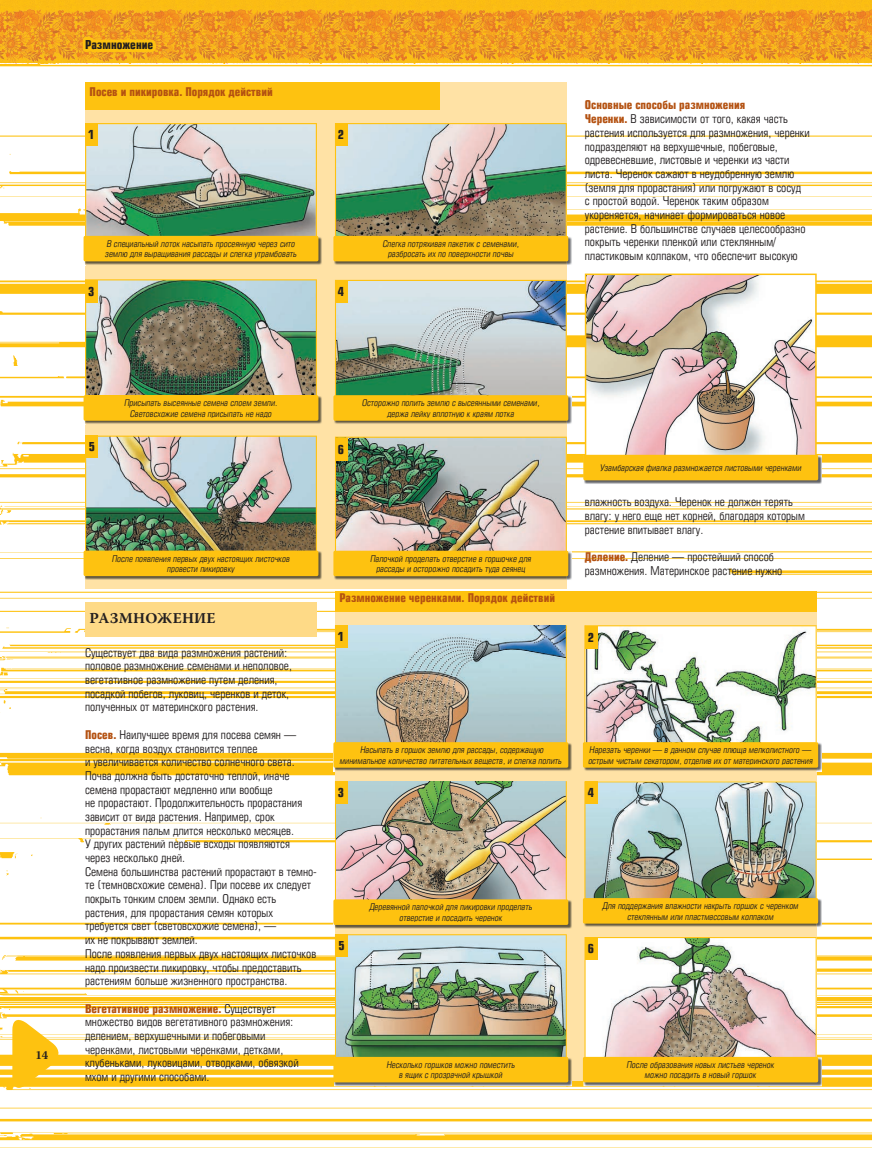
<style>
.page{position:relative;width:872px;height:1149px;background:#fff}
.page>*{position:absolute;margin:0;border:0;box-sizing:border-box;transform-origin:0 0}
.t1{font:700 15px "Warnock Pro";letter-spacing:.015em;color:#231f20}
.t2{font:700 12px "Europe Cond";color:#231f20}
.t3{font:700 12px "Warnock Pro";color:#231f20}
.t4{font:11.7px/13.6px "Europe Cond";color:#231f20}
.t5{font:700 11.7px "Europe Cond";color:#b45212}
.t6{font:italic 9px/10.5px "Europe Cond";color:#231f20;text-align:center}
.s1{font-weight:700;color:#b45212}
</style>
<div class="page">
<img style="left:0;top:0;width:872px;height:1148px">
<img style="left:0;top:64px;width:127px;height:1px">
<img style="left:548px;top:64px;width:140px;height:1px">
<img style="left:267px;top:64px;width:141px;height:1px">
<img style="left:828px;top:64px;width:44px;height:1px">
<img style="left:127px;top:64px;width:140px;height:1px">
<img style="left:688px;top:64px;width:140px;height:1px">
<img style="left:408px;top:64px;width:140px;height:1px">
<div style="left:85px;top:601px;width:232px;height:35px;background:#feda87"></div>
<div style="left:335px;top:609px;width:481px;height:471px;background:#ffe2a5"></div>
<div style="left:335px;top:591px;width:481px;height:20px;background:#fec210"></div>
<img style="left:584px;top:625px;width:232px;height:117px">
<img style="left:584px;top:781px;width:232px;height:116px">
<img style="left:584px;top:937px;width:232px;height:119px">
<img style="left:583px;top:742px;width:239px;height:29px">
<div style="left:584px;top:743px;width:232px;height:23px;background:#fec210"></div>
<div style="left:583px;top:742px;width:235px;height:25px;border:3px solid #fec210"></div>
<img style="left:583px;top:898px;width:239px;height:29px">
<div style="left:584px;top:899px;width:232px;height:22px;background:#fec210"></div>
<div style="left:583px;top:897px;width:235px;height:26px;border:3px solid #fec210"></div>
<img style="left:583px;top:1057px;width:239px;height:28px">
<div style="left:584px;top:1058px;width:232px;height:22px;background:#fec210"></div>
<div style="left:583px;top:1056px;width:235px;height:26px;border:3px solid #fec210"></div>
<img style="left:334px;top:1080px;width:238px;height:5px">
<div style="left:335px;top:1058px;width:232px;height:22px;background:#fec210"></div>
<div style="left:333px;top:1056px;width:235px;height:26px;border:3px solid #fec210"></div>
<img style="left:334px;top:781px;width:233px;height:278px">
<img style="left:335px;top:900px;width:237px;height:28px">
<div style="left:335px;top:900px;width:232px;height:23px;background:#fec210"></div>
<div style="left:333px;top:899px;width:235px;height:25px;border:3px solid #fec210"></div>
<div style="left:85px;top:82px;width:482px;height:506px;background:#ffe2a5"></div>
<div style="left:85px;top:82px;width:355px;height:27px;background:#fec210"></div>
<img style="left:335px;top:123px;width:232px;height:113px">
<img style="left:335px;top:280px;width:232px;height:115px">
<img style="left:335px;top:436px;width:232px;height:114px">
<img style="left:84px;top:123px;width:233px;height:142px">
<img style="left:85px;top:236px;width:237px;height:29px">
<div style="left:85px;top:237px;width:232px;height:23px;background:#fec210"></div>
<div style="left:84px;top:236px;width:234px;height:25px;border:3px solid #fec210"></div>
<img style="left:334px;top:236px;width:238px;height:29px">
<div style="left:335px;top:237px;width:232px;height:23px;background:#fec210"></div>
<div style="left:333px;top:236px;width:235px;height:25px;border:3px solid #fec210"></div>
<img style="left:334px;top:395px;width:238px;height:29px">
<div style="left:335px;top:396px;width:232px;height:23px;background:#fec210"></div>
<div style="left:333px;top:395px;width:235px;height:25px;border:3px solid #fec210"></div>
<img style="left:334px;top:551px;width:238px;height:29px">
<div style="left:335px;top:552px;width:232px;height:22px;background:#fec210"></div>
<div style="left:333px;top:550px;width:235px;height:26px;border:3px solid #fec210"></div>
<img style="left:84px;top:435px;width:233px;height:144px">
<img style="left:85px;top:551px;width:237px;height:28px">
<div style="left:85px;top:552px;width:232px;height:22px;background:#fec210"></div>
<div style="left:84px;top:550px;width:234px;height:26px;border:3px solid #fec210"></div>
<img style="left:84px;top:279px;width:233px;height:145px">
<img style="left:85px;top:396px;width:237px;height:28px">
<div style="left:85px;top:396px;width:232px;height:23px;background:#fec210"></div>
<div style="left:84px;top:395px;width:234px;height:25px;border:3px solid #fec210"></div>
<div style="left:85px;top:123px;width:12px;height:22px;background:#fec210"></div>
<div style="left:335px;top:123px;width:12px;height:22px;background:#fec210"></div>
<div style="left:85px;top:280px;width:12px;height:23px;background:#fec210"></div>
<div style="left:335px;top:280px;width:12px;height:23px;background:#fec210"></div>
<div style="left:86px;top:435px;width:12px;height:22px;background:#fec210"></div>
<div style="left:335px;top:437px;width:12px;height:23px;background:#fec210"></div>
<img style="left:585px;top:273px;width:231px;height:181px">
<img style="left:584px;top:455px;width:238px;height:29px">
<div style="left:585px;top:456px;width:231px;height:22px;background:#fec210"></div>
<div style="left:583px;top:454px;width:235px;height:26px;border:3px solid #fec210"></div>
<svg style="left:334px;top:625px;width:233px;height:146px;background:#aebebd"></svg>
<img style="left:335px;top:743px;width:237px;height:28px">
<div style="left:335px;top:743px;width:232px;height:23px;background:#fec210"></div>
<div style="left:333px;top:742px;width:235px;height:25px;border:3px solid #fec210"></div>
<div style="left:335px;top:625px;width:12px;height:22px;background:#fec210"></div>
<div style="left:585px;top:626px;width:12px;height:22px;background:#fec210"></div>
<div style="left:335px;top:780px;width:12px;height:23px;background:#fec210"></div>
<div style="left:585px;top:780px;width:12px;height:23px;background:#fec210"></div>
<div style="left:335px;top:934px;width:13px;height:22px;background:#fec210"></div>
<div style="left:585px;top:936px;width:12px;height:23px;background:#fec210"></div>
<svg style="left:12px;top:1011px;width:54px;height:83px"></svg>
<svg style="left:67px;top:0;width:92px;height:79px"></svg>
<p class="t2" style="left:85px;top:37px;width:70px">Размножение</p>
<p class="t5" style="left:90px;top:84px;width:185px">Посев и пикировка. Порядок действий</p>
<p class="t2" style="left:88px;top:126px;width:8px">1</p>
<p class="t2" style="left:338px;top:126px;width:8px">2</p>
<p class="t6" style="left:105px;top:238px;width:193px;text-align:left">В специальный лоток насыпать просеянную через сито землю для выращивания рассады и слегка утрамбовать</p>
<p class="t6" style="left:383px;top:238px;width:138px">Слегка потряхивая пакетик с семенами, разбросать их по поверхности почвы</p>
<p class="t2" style="left:88px;top:284px;width:8px">3</p>
<p class="t2" style="left:338px;top:284px;width:8px">4</p>
<p class="t4" style="left:585px;top:98px;width:227px"><span class="s1">Основные способы размножения<br>Черенки.</span> В зависимости от того, какая часть растения используется для размножения, черенки подразделяют на верхушечные, побеговые, одревесневшие, листовые и черенки из части листа. Черенок сажают в неудобренную землю (земля для прорастания) или погружают в сосуд<br>с простой водой. Черенок таким образом укореняется, начинает формироваться новое растение. В большинстве случаев целесообразно покрыть черенки пленкой или стеклянным/ пластиковым колпаком, что обеспечит высокую</p>
<p class="t3" style="left:35px;top:1047px;width:14px">14</p>
<p class="t6" style="left:124px;top:397px;width:155px">Присыпать высеянные семена слоем земли.<br>Световсхожие семена присыпать не надо</p>
<p class="t2" style="left:89px;top:438px;width:8px">5</p>
<p class="t2" style="left:338px;top:441px;width:8px">6</p>
<p class="t6" style="left:362px;top:397px;width:179px">Осторожно полить землю с высеянными семенами, держа лейку вплотную к краям лотка</p>
<p class="t6" style="left:112px;top:552px;width:179px">После появления первых двух настоящих листочков провести пикировку</p>
<p class="t6" style="left:370px;top:553px;width:162px">Палочкой проделать отверстие в горшочке для рассады и осторожно посадить туда сеянец</p>
<p class="t5" style="left:339px;top:589px;width:217px">Размножение черенками. Порядок действий</p>
<p class="t6" style="left:600px;top:462px;width:203px">Узамбарская фиалка размножается листовыми черенками</p>
<p class="t4" style="left:585px;top:495px;width:222px">влажность воздуха. Черенок не должен терять влагу: у него еще нет корней, благодаря которым растение впитывает влагу.</p>
<p class="t4" style="left:585px;top:549px;width:199px"><span class="s1">Деление.</span> Деление — простейший способ размножения. Материнское растение нужно</p>
<p class="t1" style="left:90px;top:609px;width:127px">РАЗМНОЖЕНИЕ</p>
<p class="t4" style="left:85px;top:645px;width:208px">Существует два вида размножения растений: половое размножение семенами и неполовое, вегетативное размножение путем деления, посадкой побегов, луковиц, черенков и деток, полученных от материнского растения.</p>
<p class="t4" style="left:85px;top:727px;width:233px"><span class="s1">Посев.</span> Наилучшее время для посева семян — весна, когда воздух становится теплее<br>и увеличивается количество солнечного света.<br>Почва должна быть достаточно теплой, иначе семена прорастают медленно или вообще<br>не прорастают. Продолжительность прорастания зависит от вида растения. Например, срок прорастания пальм длится несколько месяцев.<br>У других растений первые всходы появляются через несколько дней.<br>Семена большинства растений прорастают в темно&shy;те (темновсхожие семена). При посеве их следует покрыть тонким слоем земли. Однако есть растения, для прорастания семян которых требуется свет (световсхожие семена), —<br>их не покрывают землей.<br>После появления первых двух настоящих листочков надо произвести пикировку, чтобы предоставить растениям больше жизненного пространства.</p>
<p class="t4" style="left:85px;top:1001px;width:215px"><span class="s1">Вегетативное размножение.</span> Существует множество видов вегетативного размножения: делением, верхушечными и побеговыми черенками, листовыми черенками, детками, клубеньками, луковицами, отводками, обвязкой мхом и другими способами.</p>
<p class="t2" style="left:338px;top:628px;width:8px">1</p>
<p class="t2" style="left:588px;top:629px;width:8px">2</p>
<p class="t6" style="left:340px;top:744px;width:223px">Насыпать в горшок землю для рассады, содержащую минимальное количество питательных веществ, и слегка полить</p>
<p class="t6" style="left:588px;top:744px;width:226px;text-align:left">Нарезать черенки — в данном случае плюща мелколистного — острым чистым секатором, отделив их от материнского растения</p>
<p class="t2" style="left:338px;top:784px;width:8px">3</p>
<p class="t2" style="left:588px;top:784px;width:8px">4</p>
<p class="t6" style="left:369px;top:901px;width:164px">Деревянной палочкой для пикировки проделать отверстие и посадить черенок</p>
<p class="t2" style="left:338px;top:937px;width:8px">5</p>
<p class="t2" style="left:588px;top:940px;width:8px">6</p>
<p class="t6" style="left:602px;top:900px;width:197px">Для поддержания влажности накрыть горшок с черенком стеклянным или пластмассовым колпаком</p>
<p class="t6" style="left:387px;top:1058px;width:130px">Несколько горшков можно поместить в ящик с прозрачной крышкой</p>
<p class="t6" style="left:627px;top:1058px;width:149px">После образования новых листьев черенок можно посадить в новый горшок</p>
</div>
